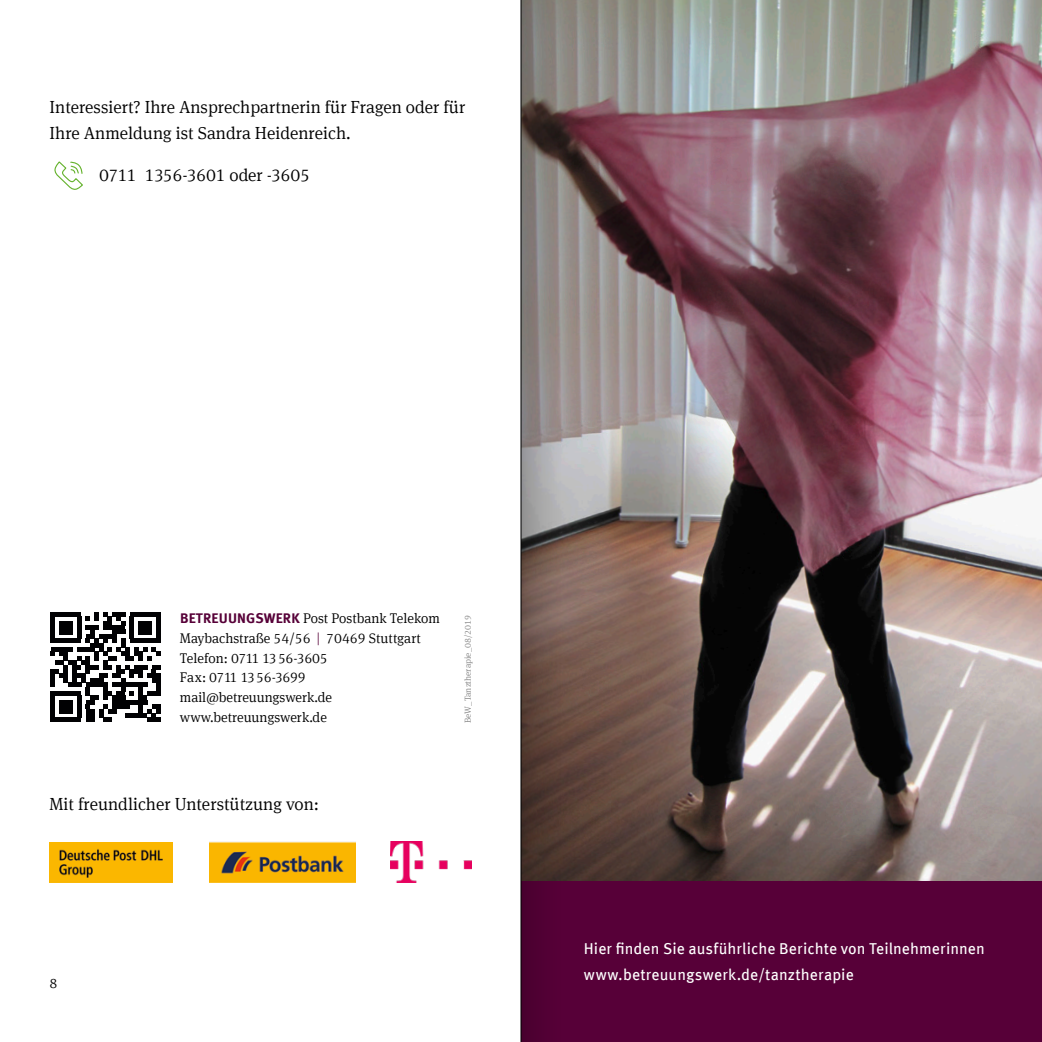
<style>
.page{position:relative;width:1042px;height:1042px;background:#fff}
.page>*{position:absolute;margin:0;border:0;box-sizing:border-box;transform-origin:0 0}
.t1{font:300 17.5px/26.2px "Meta Serif Offc";color:#000}
.t2{font:300 17.5px "Meta Serif Offc";letter-spacing:-.03em;color:#000}
.t3{font:15.75px/25.9px "Meta OT";letter-spacing:.005em;color:#fff}
.t4{font:300 14px/19.9px "Meta Serif Offc";color:#000}
.t5{font:300 8.75px "Meta Serif Offc";color:#868686}
.s1{font-family:"Meta OT";font-weight:700;color:#570038}
.s2{color:#570038}
</style>
<div class="page">
<img style="left:561px;top:0;width:481px;height:881px">
<div style="left:521px;top:881px;width:521px;height:161px;background:#570038"></div>
<div style="left:86px;top:717px;width:9px;height:5px;background:#010103"></div>
<div style="left:103px;top:717px;width:9px;height:5px;background:#010103"></div>
<div style="left:147px;top:717px;width:13px;height:5px;background:#010103"></div>
<svg style="left:51px;top:612px;width:109px;height:105px"></svg>
<div style="left:51px;top:717px;width:30px;height:5px;background:#010103"></div>
<div style="left:59px;top:700px;width:14px;height:13px;background:#010103"></div>
<img style="left:210px;top:841px;width:145px;height:41px">
<img style="left:390px;top:842px;width:82px;height:40px">
<img style="left:49px;top:842px;width:124px;height:40px">
<svg style="left:54px;top:161px;width:29px;height:29px"></svg>
<hr style="left:520px;top:0;width:1px;height:1042px;background:#000">
<svg style="left:521px;top:0;width:40px;height:1042px;background:#604d50"></svg>
<p class="t1" style="left:50px;top:94px;width:417px">Interessiert? Ihre Ansprechpartnerin für Fragen oder für<br>Ihre Anmeldung ist Sandra Heidenreich.</p>
<p class="t2" style="left:99px;top:165px;width:212px">0711 1356-3601 oder -3605</p>
<p class="t4" style="left:180px;top:608px;width:261px"><span class="s1">BETREUUNGSWERK</span> Post Postbank Telekom<br>Maybachstraße 54/56 <span class="s2">|</span> 70469 Stuttgart<br>Telefon: 0711 1356-3605<br>Fax: 0711 1356-3699 mail@betreuungswerk.de www.betreuungswerk.de</p>
<p class="t5" style="left:463px;top:723px;width:110px;rotate:-90deg">BeW_Tanztherapie_08/2019</p>
<p class="t1" style="left:50px;top:791px;width:271px">Mit freundlicher Unterstützung von:</p>
<p class="t4" style="left:50px;top:973px;width:9px">8</p>
<p class="t3" style="left:584px;top:936px;width:402px">Hier finden Sie ausführliche Berichte von Teilnehmerinnen www.betreuungswerk.de/tanztherapie</p>
</div>
